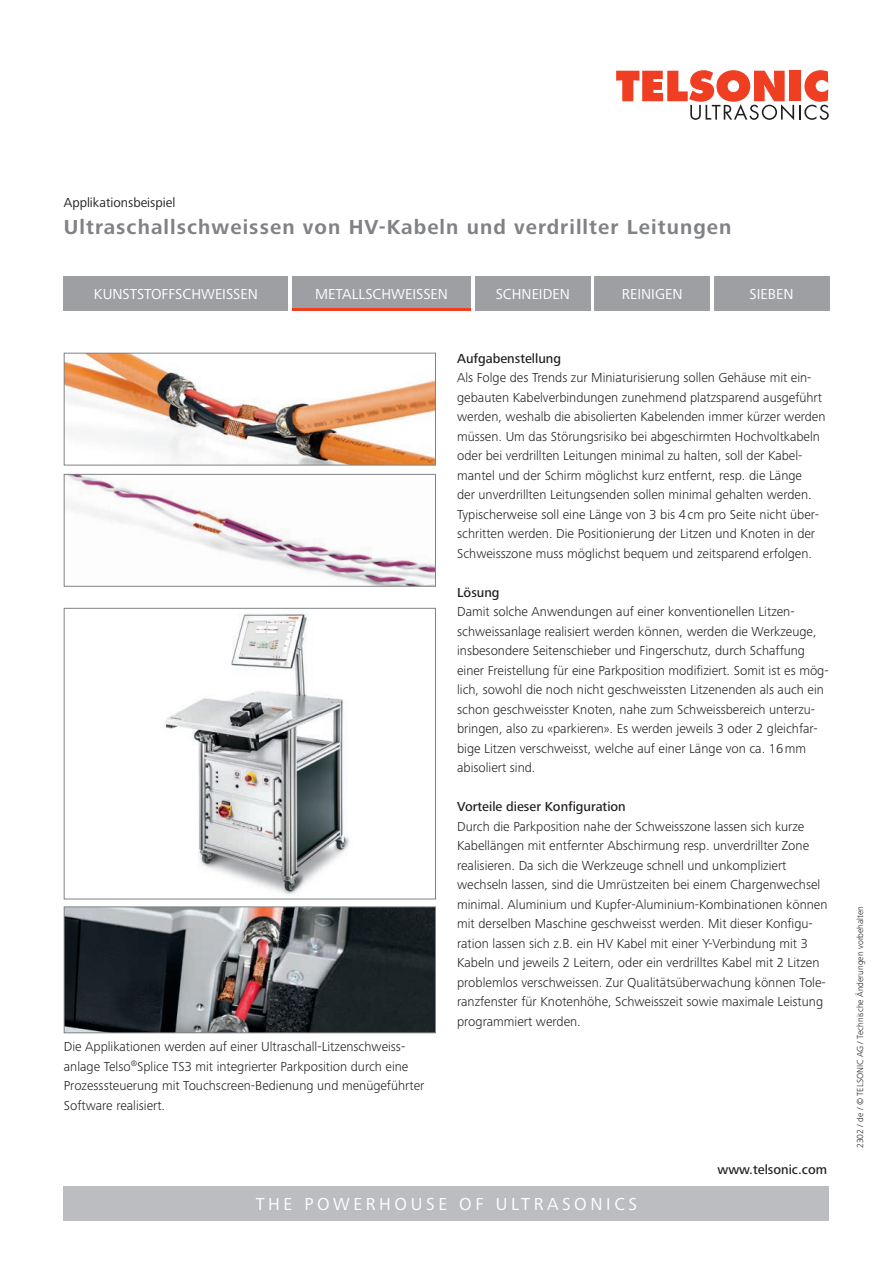
<style>
.page{position:relative;width:893px;height:1263px;background:#fff}
.page>*{position:absolute;margin:0;border:0;box-sizing:border-box;transform-origin:0 0}
.Haupttitel_grau{font:700 21px "Frutiger Next LTW1 G";letter-spacing:.05em;color:#808285}
.t1{font:18px "Frutiger Next LTW1 G";letter-spacing:.2em;color:#fff}
.Portfoliotitel{font:15px "Frutiger Next LTW1 G";color:#fff}
.Lauftext_9_13pt{font:300 13.5px/19.5px "Frutiger Next LTW1 G";color:#231f20}
.Lauftext_9_13pt__med{font:300 13.5px/19.5px "Frutiger Next LTW1 G";color:#231f20}
.Lauftext_9_13pt__med-2{font:500 13.5px "Frutiger Next LTW1 G";color:#231f20}
.Subtitel_schwarz{font:13.5px "Frutiger Next LTW1 G";color:#231f20}
.Version_6_7pt{font:300 9px "Frutiger Next LTW1 G";color:#231f20}
</style>
<div class="page">
<div style="left:64px;top:276px;width:224px;height:34px;background:#9d9fa2"></div>
<div style="left:292px;top:276px;width:179px;height:34px;background:#9d9fa2"></div>
<div style="left:475px;top:276px;width:115px;height:34px;background:#9d9fa2"></div>
<div style="left:595px;top:276px;width:115px;height:34px;background:#9d9fa2"></div>
<div style="left:714px;top:276px;width:115px;height:34px;background:#9d9fa2"></div>
<hr style="left:292px;top:308px;width:179px;height:2px;background:#ef3e22">
<svg style="left:616px;top:70px;width:213px;height:50px"></svg>
<div style="left:64px;top:1186px;width:765px;height:34px;background:#bcbdc0"></div>
<img style="left:63px;top:352px;width:373px;height:114px">
<svg style="left:63px;top:474px;width:373px;height:113px"></svg>
<svg style="left:63px;top:607px;width:373px;height:293px"></svg>
<svg style="left:63px;top:906px;width:373px;height:127px;background:#4d4f52"></svg>
<p class="Subtitel_schwarz" style="left:64px;top:195px;width:113px">Applikationsbeispiel</p>
<p class="Haupttitel_grau" style="left:64px;top:215px;width:669px">Ultraschallschweissen von HV-Kabeln und verdrillter Leitungen</p>
<p class="Portfoliotitel" style="left:94px;top:285px;width:166px">KUNSTSTOFFSCHWEISSEN</p>
<p class="Portfoliotitel" style="left:315px;top:285px;width:134px">METALLSCHWEISSEN</p>
<p class="Portfoliotitel" style="left:496px;top:285px;width:76px">SCHNEIDEN</p>
<p class="Portfoliotitel" style="left:622px;top:285px;width:62px">REINIGEN</p>
<p class="Portfoliotitel" style="left:750px;top:285px;width:45px">SIEBEN</p>
<p class="Lauftext_9_13pt" style="left:64px;top:1037px;width:362px">Die Applikationen werden auf einer Ultraschall-Litzenschweiss&shy;anlage Telso<sup>®</sup>Splice TS3 mit integrierter Parkposition durch eine Prozesssteuerung mit Touchscreen-Bedienung und menügeführter Software realisiert.</p>
<p class="Lauftext_9_13pt__med-2" style="left:457px;top:350px;width:105px">Aufgabenstellung</p>
<p class="Lauftext_9_13pt__med" style="left:457px;top:368px;width:370px">Als Folge des Trends zur Miniaturisierung sollen Gehäuse mit ein&shy;gebauten Kabelverbindungen zunehmend platzsparend ausgeführt werden, weshalb die abisolierten Kabelenden immer kürzer werden müssen. Um das Störungsrisiko bei abgeschirmten Hochvoltkabeln oder bei verdrillten Leitungen minimal zu halten, soll der Kabel&shy;mantel und der Schirm möglichst kurz entfernt, resp. die Länge<br>der unverdrillten Leitungsenden sollen minimal gehalten werden.<br>Typischerweise soll eine Länge von 3 bis 4cm pro Seite nicht über&shy;schritten werden. Die Positionierung der Litzen und Knoten in der Schweisszone muss möglichst bequem und zeitsparend erfolgen.</p>
<p class="Lauftext_9_13pt__med-2" style="left:457px;top:584px;width:44px">Lösung</p>
<p class="Lauftext_9_13pt" style="left:457px;top:602px;width:373px">Damit solche Anwendungen auf einer konventionellen Litzen&shy;schweissanlage realisiert werden können, werden die Werkzeuge, insbesondere Seitenschieber und Fingerschutz, durch Schaffung einer Freistellung für eine Parkposition modifiziert. Somit ist es mög&shy;lich, sowohl die noch nicht geschweissten Litzenenden als auch ein schon geschweisster Knoten, nahe zum Schweissbereich unterzu&shy;bringen, also zu «parkieren». Es werden jeweils 3 oder 2 gleichfar&shy;bige Litzen verschweisst, welche auf einer Länge von ca. 16mm abisoliert sind.</p>
<p class="Lauftext_9_13pt__med-2" style="left:457px;top:799px;width:170px">Vorteile dieser Konfiguration</p>
<p class="Lauftext_9_13pt" style="left:457px;top:816px;width:372px">Durch die Parkposition nahe der Schweisszone lassen sich kurze Kabellängen mit entfernter Abschirmung resp. unverdrillter Zone realisieren. Da sich die Werkzeuge schnell und unkompliziert wechseln lassen, sind die Umrüstzeiten bei einem Chargenwechsel minimal. Aluminium und Kupfer-Aluminium-Kombinationen können mit derselben Maschine geschweisst werden. Mit dieser Konfigu&shy;ration lassen sich z.B. ein HV Kabel mit einer Y-Verbindung mit 3<br>Kabeln und jeweils 2 Leitern, oder ein verdrilltes Kabel mit 2 Litzen problemlos verschweissen. Zur Qualitätsüberwachung können Tole&shy;ranzfenster für Knotenhöhe, Schweisszeit sowie maximale Leistung programmiert werden.</p>
<p class="Lauftext_9_13pt__med-2" style="left:717px;top:1161px;width:111px">www.telsonic.com</p>
<h2 class="t1" style="left:256px;top:1194px;width:383px">THE POWERHOUSE OF ULTRASONICS</h2>
<p class="Version_6_7pt" style="left:855px;top:1148px;width:244px;rotate:-90deg">2302 / de / © TELSONIC AG / Technische Änderungen vorbehalten</p>
</div>
